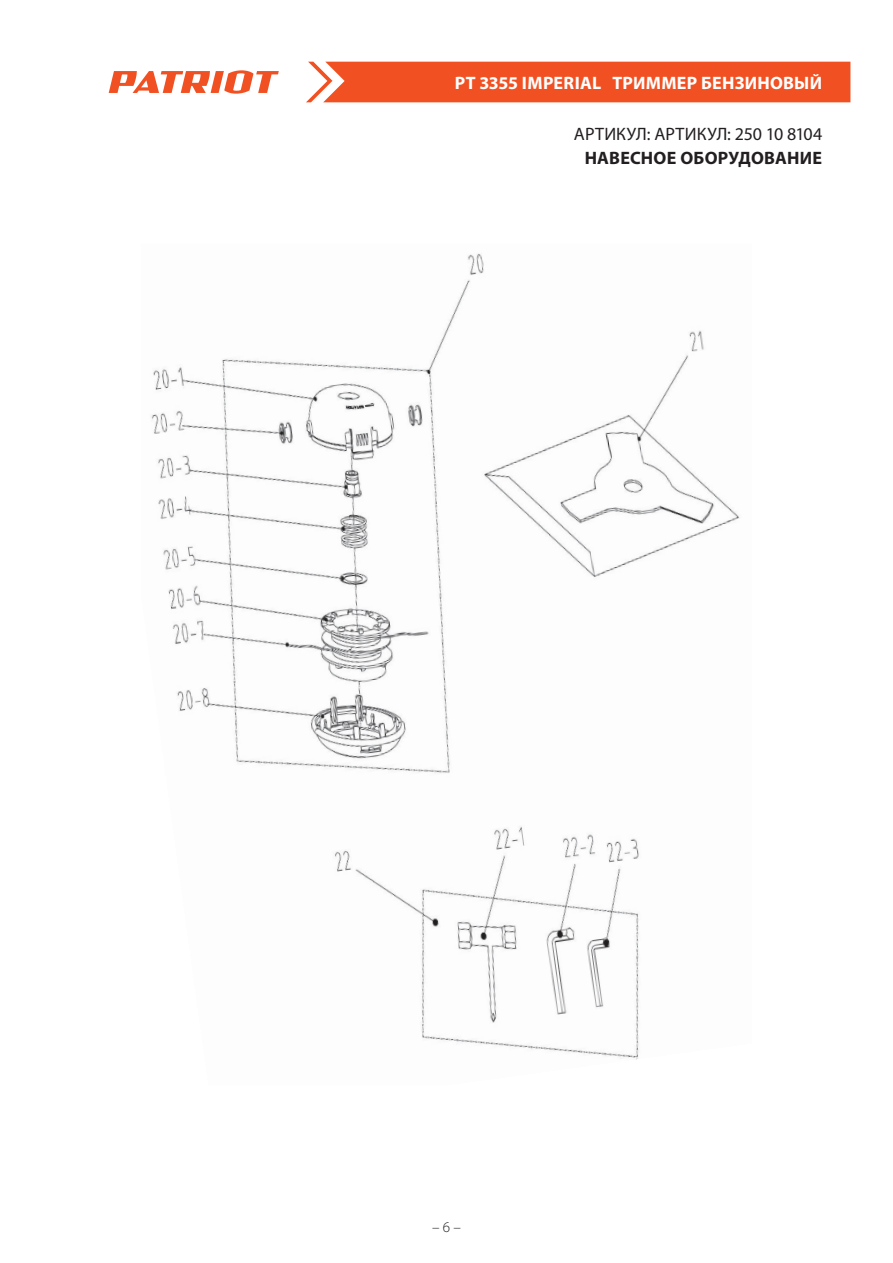
<style>
.page{position:relative;width:893px;height:1263px;background:#fff}
.page>*{position:absolute;margin:0;border:0;box-sizing:border-box;transform-origin:0 0}
.t1{font:700 18px "Myriad Pro";letter-spacing:.01em;color:#fff}
.t2{font:18px "Myriad Pro";letter-spacing:.005em;color:#231f20}
.t3{font:700 18px "Myriad Pro";letter-spacing:.01em;color:#231f20}
.t4{font:300 15px "Myriad Pro";color:#231f20}
</style>
<div class="page">
<div style="left:306px;top:62px;width:544px;height:40px;background:#f15122"></div>
<svg style="left:109px;top:70px;width:170px;height:24px"></svg>
<img style="left:151px;top:253px;width:589px;height:807px">
<p class="t1" style="left:455px;top:71px;width:369px">РТ 3355 IMPERIAL ТРИММЕР БЕНЗИ НОВЫЙ</p>
<p class="t2" style="left:574px;top:123px;width:250px">АРТИКУЛ: АРТИКУЛ: 250 10 8104</p>
<p class="t3" style="left:585px;top:147px;width:239px">НАВЕСНОЕ ОБОРУДОВАНИЕ</p>
<p class="t4" style="left:432px;top:1218px;width:30px">– 6 –</p>
</div>
